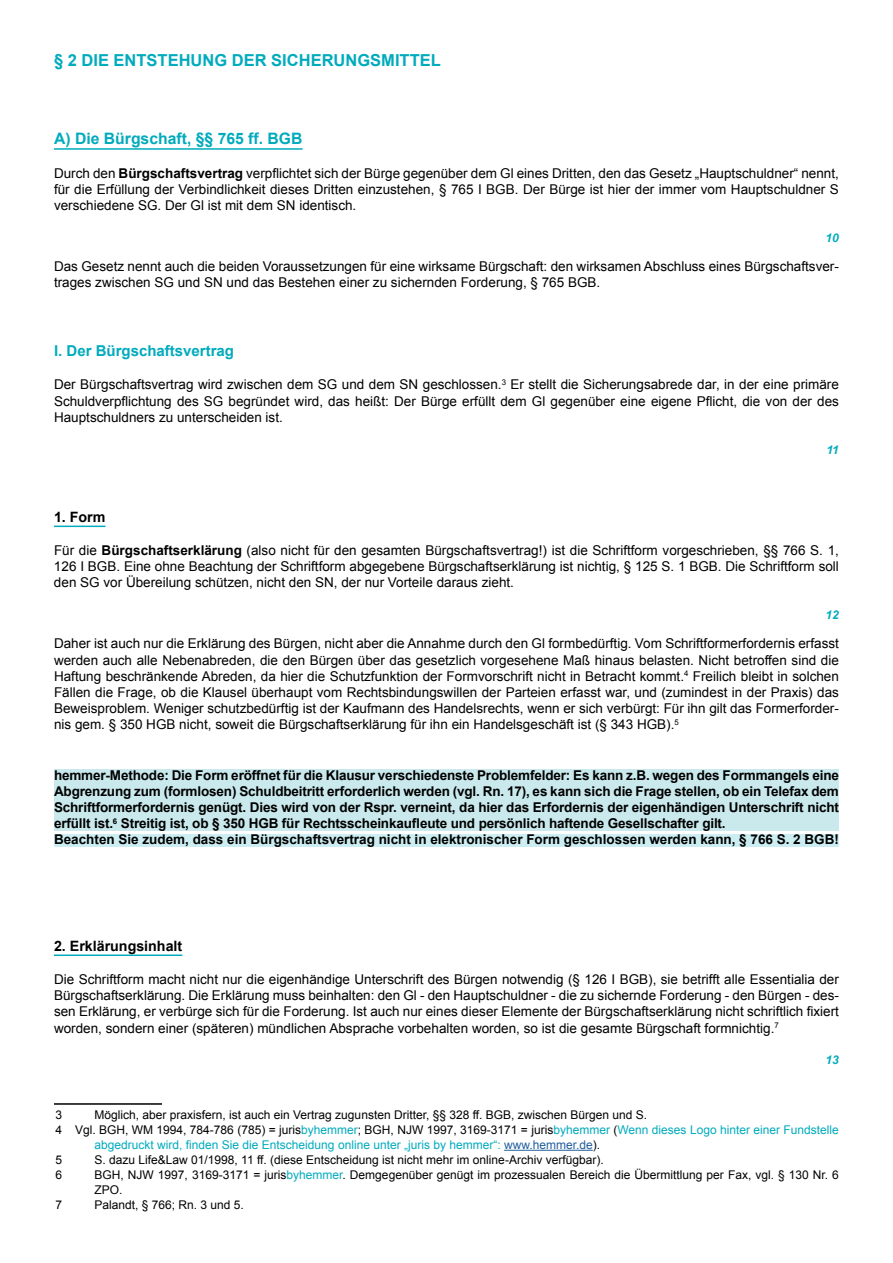
<style>
.page{position:relative;width:893px;height:1263px;background:#fff}
.page>*{position:absolute;margin:0;border:0;box-sizing:border-box;transform-origin:0 0}
.t1{font:700 16.5px "Arial";color:#00abbd}
.t2{font:700 15.75px "Arial";color:#00abbd}
.t3{font:700 15px "Arial";color:#00abbd}
.t4{font:700 14.25px "Arial";color:#000}
.t5{font:13.5px/16.2px "Arial";color:#000;text-align:justify}
.t6{font:700 13.5px/16.2px "Arial";letter-spacing:-.01em;color:#000}
.t7{font:12px/15px "Arial";color:#000}
.t8{font:12px "Arial";color:#00abbd}
.t9{font:italic 700 12px "Arial";color:#00abbd}
.s1{font-weight:700}
.s2{color:#00abbd}
.s3{color:#215e9e}
.s4{color:#000}
</style>
<div class="page">
<hr style="left:54px;top:148px;width:249px;height:2px;background:#00abbd">
<hr style="left:54px;top:526px;width:51px;height:1px;background:#00abbd">
<div style="left:54px;top:770px;width:785px;height:61px;background:#c9e9ed"></div>
<div style="left:54px;top:834px;width:785px;height:13px;background:#cceef2"></div>
<hr style="left:54px;top:954px;width:128px;height:2px;background:#00abbd">
<hr style="left:54px;top:1103px;width:108px;height:2px;background:#000">
<hr style="left:504px;top:1150px;width:89px;height:1px;background:#215e9e">
<p class="t1" style="left:54px;top:49px;width:388px">§ 2 DIE ENTSTEHUNG DER SICHERUNGSMITTEL</p>
<p class="t2" style="left:54px;top:128px;width:250px">A) Die Bürgschaft, §§ 765 ff. BGB</p>
<p class="t5" style="left:54px;top:165px;width:786px">Durch den <span class="s1">Bürgschaftsvertrag</span> verpflichtet sich der Bürge gegenüber dem Gl eines Dritten, den das Gesetz „Hauptschuldner“ nennt, für die Erfüllung der Verbindlichkeit dieses Dritten einzustehen, § 765 I BGB. Der Bürge ist hier der immer vom Hauptschuldner S verschiedene SG. Der Gl ist mit dem SN identisch.</p>
<p class="t9" style="left:826px;top:230px;width:15px">10</p>
<p class="t5" style="left:54px;top:258px;width:786px">Das Gesetz nennt auch die beiden Voraussetzungen für eine wirksame Bürgschaft: den wirksamen Abschluss eines Bürgschaftsver&shy;trages zwischen SG und SN und das Bestehen einer zu sichernden Forderung, § 765 BGB.</p>
<p class="t3" style="left:54px;top:341px;width:182px">I. Der Bürgschaftsvertrag</p>
<p class="t5" style="left:54px;top:377px;width:786px">Der Bürgschaftsvertrag wird zwischen dem SG und dem SN geschlossen.<sup>3</sup> Er stellt die Sicherungsabrede dar, in der eine primäre Schuldverpflichtung des SG begründet wird, das heißt: Der Bürge erfüllt dem Gl gegenüber eine eigene Pflicht, die von der des Hauptschuldners zu unterscheiden ist.</p>
<p class="t9" style="left:826px;top:442px;width:14px">11</p>
<p class="t4" style="left:54px;top:507px;width:53px">1. Form</p>
<p class="t5" style="left:54px;top:542px;width:786px">Für die <span class="s1">Bürgschaftserklärung</span> (also nicht für den gesamten Bürgschaftsvertrag!) ist die Schriftform vorgeschrieben, §§ 766 S. 1, 126 I BGB. Eine ohne Beachtung der Schriftform abgegebene Bürgschaftserklärung ist nichtig, § 125 S. 1 BGB. Die Schriftform soll den SG vor Übereilung schützen, nicht den SN, der nur Vorteile daraus zieht.</p>
<p class="t9" style="left:826px;top:607px;width:15px">12</p>
<p class="t5" style="left:54px;top:636px;width:786px">Daher ist auch nur die Erklärung des Bürgen, nicht aber die Annahme durch den Gl formbedürftig. Vom Schriftformerfordernis erfasst werden auch alle Nebenabreden, die den Bürgen über das gesetzlich vorgesehene Maß hinaus belasten. Nicht betroffen sind die Haftung beschränkende Abreden, da hier die Schutzfunktion der Formvorschrift nicht in Betracht kommt.<sup>4</sup> Freilich bleibt in solchen Fällen die Frage, ob die Klausel überhaupt vom Rechtsbindungswillen der Parteien erfasst war, und (zumindest in der Praxis) das Beweisproblem. Weniger schutzbedürftig ist der Kaufmann des Handelsrechts, wenn er sich verbürgt: Für ihn gilt das Formerforder&shy;nis gem. § 350 HGB nicht, soweit die Bürgschaftserklärung für ihn ein Handelsgeschäft ist (§ 343 HGB).<sup>5</sup></p>
<p class="t6" style="left:54px;top:767px;width:786px">hemmer-Methode: Die Form eröffnet für die Klausur verschiedenste Problemfelder: Es kann z.B. wegen des Formmangels eine Abgrenzung zum (formlosen) Schuldbeitritt erforderlich werden (vgl. Rn. 17), es kann sich die Frage stellen, ob ein Telefax dem Schriftformerfordernis genügt. Dies wird von der Rspr. verneint, da hier das Erfordernis der eigenhändigen Unterschrift nicht erfüllt ist.<sup>6</sup> Streitig ist, ob § 350 HGB für Rechtsscheinkaufleute und persönlich haftende Gesellschafter gilt.<br>Beachten Sie zudem, dass ein Bürgschaftsvertrag nicht in elektronischer Form geschlossen werden kann, § 766 S. 2 BGB!</p>
<p class="t4" style="left:54px;top:936px;width:130px">2. Erklärungsinhalt</p>
<p class="t5" style="left:54px;top:971px;width:786px">Die Schriftform macht nicht nur die eigenhändige Unterschrift des Bürgen notwendig (§ 126 I BGB), sie betrifft alle Essentialia der Bürgschaftserklärung. Die Erklärung muss beinhalten: den Gl - den Hauptschuldner - die zu sichernde Forderung - den Bürgen - des&shy;sen Erklärung, er verbürge sich für die Forderung. Ist auch nur eines dieser Elemente der Bürgschaftserklärung nicht schriftlich fixiert worden, sondern einer (späteren) mündlichen Absprache vorbehalten worden, so ist die gesamte Bürgschaft formnichtig.<sup>7</sup></p>
<p class="t9" style="left:826px;top:1052px;width:15px">13</p>
<p class="t7" style="left:55px;top:1107px;width:8px">3</p>
<p class="t7" style="left:94px;top:1107px;width:554px">Möglich, aber praxisfern, ist auch ein Vertrag zugunsten Dritter, §§ 328 ff. BGB, zwischen Bürgen und S.</p>
<p class="t7" style="left:55px;top:1122px;width:785px">4 Vgl. BGH, WM 1994, 784-786 (785) = juris<span class="s2">byhemmer</span>; BGH, NJW 1997, 3169-3171 = juris<span class="s2">byhemmer</span> (<span class="s2">Wenn dieses Logo hinter einer Fundstelle</span></p>
<p class="t8" style="left:95px;top:1137px;width:507px">abgedruckt wird, finden Sie die Entscheidung online unter „juris by hemmer“: <span class="s3">www.hemmer.de</span><span class="s4">).</span></p>
<p class="t7" style="left:56px;top:1152px;width:8px">5</p>
<p class="t7" style="left:95px;top:1152px;width:511px">S. dazu Life&amp;Law 01/1998, 11 ff. (diese Entscheidung ist nicht mehr im online-Archiv verfügbar).</p>
<p class="t7" style="left:56px;top:1167px;width:8px">6</p>
<p class="t7" style="left:95px;top:1167px;width:746px">BGH, NJW 1997, 3169-3171 = juris<span class="s2">byhemmer</span>. Demgegenüber genügt im prozessualen Bereich die Übermittlung per Fax, vgl. § 130 Nr. 6<br>ZPO.</p>
<p class="t7" style="left:56px;top:1197px;width:8px">7</p>
<p class="t7" style="left:95px;top:1197px;width:151px">Palandt, § 766; Rn. 3 und 5.</p>
</div>
